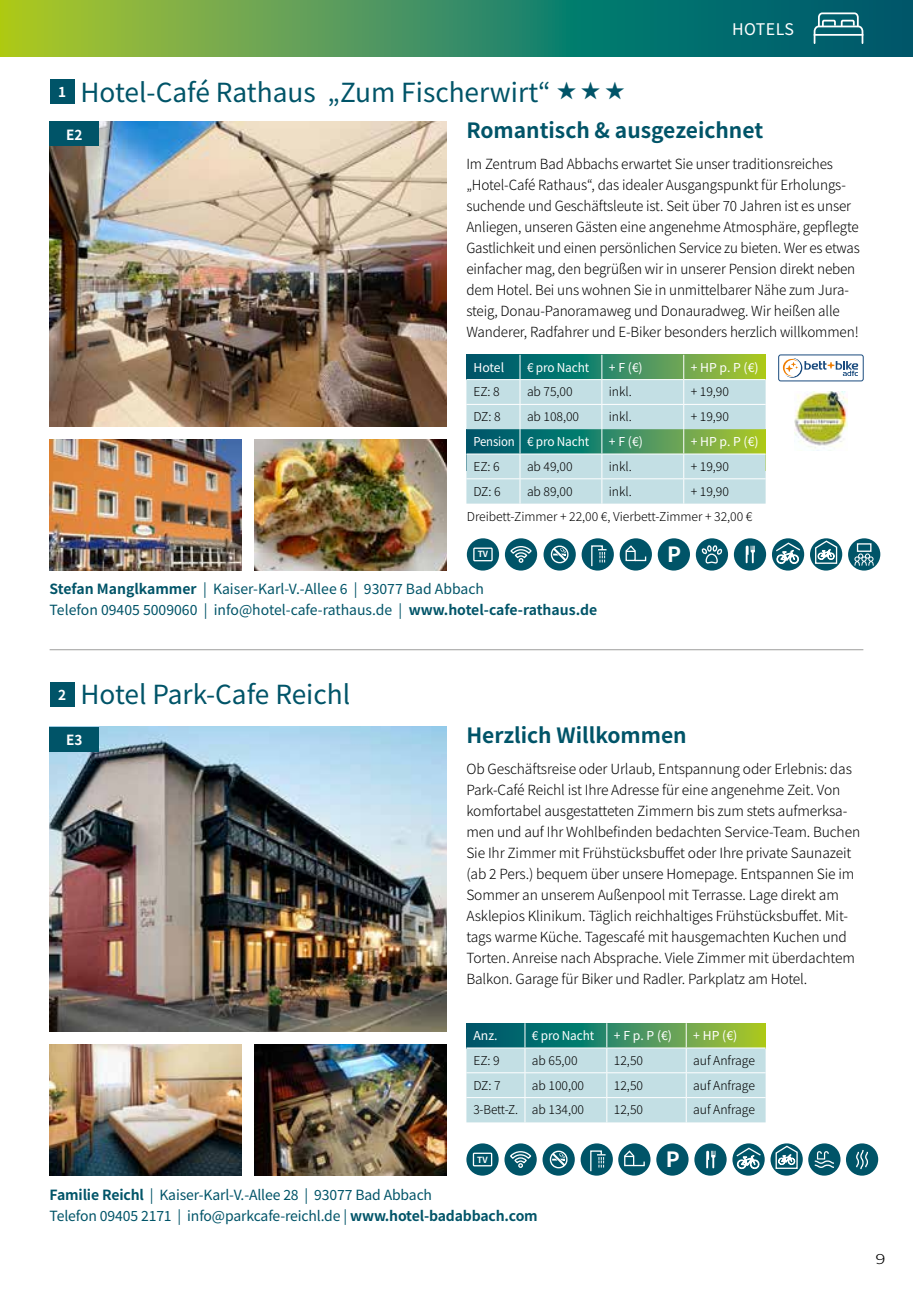
<style>
.page{position:relative;width:913px;height:1290px;background:#fff}
.page>*{position:absolute;margin:0;border:0;box-sizing:border-box;transform-origin:0 0}
.t1{font:26.25px "Noto Sans JP";color:#005468}
.t2{font:700 21px "Noto Sans JP";color:#005468}
.t3{font:700 21px "Noto Sans JP";color:#fff}
.t4{font:15.92px "Noto Sans JP";letter-spacing:.025em;color:#fff}
.t5{font:300 14px/21px "Noto Sans JP";letter-spacing:-.01em;color:#000}
.t6{font:14px/21px "Noto Sans JP";letter-spacing:-.01em;color:#005468}
.t7{font:700 14px "Noto Sans JP";color:#fff}
.t8{font:300 14px "Noto Sans JP";letter-spacing:-.01em;color:#000;scale:1.35 1}
.t9{font:300 12.25px/25.2px "Noto Sans JP";letter-spacing:-.005em;color:#000}
.t10{font:12.25px "Noto Sans JP";letter-spacing:-.015em;color:#fff}
.t11{font:12.25px "Noto Sans JP";letter-spacing:-.015em;color:#fff;scale:.93 1}
.t12{font:700 8.4px "Noto Sans JP";color:#fff}
.s1{font-weight:700;font-size:19.6px}
.s2{font-weight:700}
</style>
<div class="page">
<svg style="left:0;top:0;width:913px;height:57px;background:#408f5a"></svg>
<svg style="left:813px;top:12px;width:51px;height:33px;background:#327e88"></svg>
<hr style="left:813px;top:34px;width:50px;height:2px;background:#fff">
<hr style="left:50px;top:649px;width:813px;height:1px;background:#9d9d9c">
<img style="left:50px;top:727px;width:396px;height:305px">
<div style="left:50px;top:681px;width:25px;height:25px;background:#005468"></div>
<img style="left:50px;top:1044px;width:191px;height:131px">
<img style="left:255px;top:1044px;width:191px;height:131px">
<div style="left:50px;top:727px;width:49px;height:24px;background:#005468"></div>
<svg style="left:466px;top:1023px;width:299px;height:99px;background:#a3cbc3"></svg>
<hr style="left:466px;top:1097px;width:59px;height:1px;background:#fff">
<hr style="left:525px;top:1097px;width:82px;height:1px;background:#fff">
<hr style="left:607px;top:1097px;width:79px;height:1px;background:#fff">
<hr style="left:686px;top:1097px;width:79px;height:1px;background:#fff">
<div style="left:466px;top:1143px;width:33px;height:33px;background:#005468;border-radius:50%"></div>
<div style="left:473px;top:1152px;width:19px;height:14px;border:1px solid #fff"></div>
<div style="left:504px;top:1143px;width:33px;height:33px;background:#005468;border-radius:50%"></div>
<svg style="left:510px;top:1151px;width:22px;height:17px"></svg>
<div style="left:542px;top:1143px;width:33px;height:33px;background:#005468;border-radius:50%"></div>
<svg style="left:550px;top:1150px;width:17px;height:18px"></svg>
<div style="left:656px;top:1143px;width:32px;height:33px;background:#005468;border-radius:50%"></div>
<div style="left:618px;top:1143px;width:32px;height:33px;background:#005468;border-radius:50%"></div>
<svg style="left:624px;top:1150px;width:21px;height:17px"></svg>
<svg style="left:732px;top:1143px;width:33px;height:33px"></svg>
<svg style="left:735px;top:1147px;width:27px;height:22px"></svg>
<div style="left:580px;top:1143px;width:33px;height:33px;background:#005468;border-radius:50%"></div>
<svg style="left:590px;top:1150px;width:15px;height:22px"></svg>
<div style="left:694px;top:1143px;width:32px;height:33px;background:#005468;border-radius:50%"></div>
<svg style="left:706px;top:1150px;width:9px;height:18px"></svg>
<svg style="left:770px;top:1143px;width:33px;height:33px"></svg>
<svg style="left:775px;top:1145px;width:24px;height:24px"></svg>
<div style="left:808px;top:1143px;width:32px;height:33px;background:#005468;border-radius:50%"></div>
<svg style="left:814px;top:1151px;width:20px;height:17px"></svg>
<div style="left:846px;top:1143px;width:32px;height:33px;background:#005468;border-radius:50%"></div>
<svg style="left:856px;top:1150px;width:12px;height:20px"></svg>
<img style="left:50px;top:122px;width:396px;height:305px">
<div style="left:50px;top:79px;width:25px;height:25px;background:#005468"></div>
<img style="left:50px;top:439px;width:191px;height:131px">
<img style="left:255px;top:439px;width:192px;height:131px">
<div style="left:50px;top:122px;width:49px;height:24px;background:#005468"></div>
<svg style="left:466px;top:355px;width:299px;height:149px;background:#9ac5b9"></svg>
<img style="left:795px;top:392px;width:52px;height:56px">
<div style="left:467px;top:538px;width:32px;height:33px;background:#005468;border-radius:50%"></div>
<div style="left:473px;top:547px;width:20px;height:14px;border:1px solid #fff"></div>
<div style="left:505px;top:538px;width:32px;height:33px;background:#005468;border-radius:50%"></div>
<svg style="left:510px;top:546px;width:22px;height:17px"></svg>
<div style="left:543px;top:538px;width:33px;height:33px;background:#005468;border-radius:50%"></div>
<svg style="left:551px;top:545px;width:17px;height:18px"></svg>
<div style="left:581px;top:538px;width:33px;height:33px;background:#005468;border-radius:50%"></div>
<svg style="left:591px;top:545px;width:15px;height:22px"></svg>
<div style="left:848px;top:538px;width:32px;height:33px;background:#005468;border-radius:50%"></div>
<div style="left:857px;top:543px;width:14px;height:9px;border:1px solid #fff"></div>
<svg style="left:854px;top:553px;width:20px;height:13px"></svg>
<div style="left:772px;top:538px;width:32px;height:33px;background:#005468;border-radius:50%"></div>
<svg style="left:774px;top:542px;width:27px;height:22px"></svg>
<div style="left:658px;top:538px;width:32px;height:33px;background:#005468;border-radius:50%"></div>
<div style="left:696px;top:538px;width:32px;height:33px;background:#005468;border-radius:50%"></div>
<svg style="left:701px;top:545px;width:22px;height:19px"></svg>
<div style="left:734px;top:538px;width:32px;height:33px;background:#005468;border-radius:50%"></div>
<svg style="left:746px;top:545px;width:9px;height:19px"></svg>
<div style="left:620px;top:538px;width:32px;height:33px;background:#005468;border-radius:50%"></div>
<svg style="left:625px;top:545px;width:22px;height:17px"></svg>
<div style="left:810px;top:538px;width:32px;height:33px;background:#005468;border-radius:50%"></div>
<svg style="left:814px;top:540px;width:24px;height:24px"></svg>
<svg style="left:778px;top:355px;width:85px;height:26px"></svg>
<div style="left:778px;top:355px;width:85px;height:26px;border:1px solid #1a4b7e;border-radius:2px"></div>
<h1 class="t1" style="left:58px;top:77px;width:568px"><sup>1</sup> Hotel-Café Rathaus „Zum Fischerwirt“ <span class="s1">★ ★ ★</span></h1>
<p class="t4" style="left:732px;top:20px;width:63px">HOTELS</p>
<p class="t7" style="left:66px;top:127px;width:18px">E2</p>
<h2 class="t2" style="left:466px;top:119px;width:298px">Romantisch &amp; ausgezeichnet</h2>
<p class="t5" style="left:466px;top:154px;width:395px">Im Zentrum Bad Abbachs erwartet Sie unser traditionsreiches „Hotel-Café Rathaus“, das idealer Ausgangspunkt für Erholungs&shy;suchende und Geschäftsleute ist. Seit über 70 Jahren ist es unser Anliegen, unseren Gästen eine angenehme Atmosphäre, gepflegte Gastlichkeit und einen persönlichen Service zu bieten. Wer es etwas einfacher mag, den begrüßen wir in unserer Pension direkt neben dem Hotel. Bei uns wohnen Sie in unmittelbarer Nähe zum Jura&shy;steig, Donau-Panoramaweg und Donauradweg. Wir heißen alle Wanderer, Radfahrer und E-Biker besonders herzlich willkommen!</p>
<p class="t10" style="left:473px;top:360px;width:32px">Hotel</p>
<p class="t10" style="left:527px;top:360px;width:64px">€ pro Nacht</p>
<p class="t10" style="left:609px;top:360px;width:35px">+ F (€)</p>
<p class="t10" style="left:691px;top:360px;width:69px">+ HP p. P (€)</p>
<p class="t9" style="left:473px;top:379px;width:28px">EZ: 8</p>
<p class="t9" style="left:527px;top:379px;width:47px">ab 75,00</p>
<p class="t9" style="left:609px;top:379px;width:24px">inkl.</p>
<p class="t9" style="left:691px;top:379px;width:40px">+ 19,90</p>
<p class="t9" style="left:473px;top:404px;width:29px">DZ: 8</p>
<p class="t9" style="left:527px;top:404px;width:54px">ab 108,00</p>
<p class="t9" style="left:609px;top:404px;width:24px">inkl.</p>
<p class="t9" style="left:691px;top:404px;width:40px">+ 19,90</p>
<p class="t11" style="left:473px;top:434px;width:126px">Pension € pro Nacht</p>
<p class="t10" style="left:609px;top:434px;width:36px">+ F (€)</p>
<p class="t10" style="left:691px;top:434px;width:69px">+ HP p. P (€)</p>
<p class="t9" style="left:473px;top:454px;width:28px">EZ: 6</p>
<p class="t9" style="left:527px;top:454px;width:47px">ab 49,00</p>
<p class="t9" style="left:609px;top:454px;width:24px">inkl.</p>
<p class="t9" style="left:691px;top:454px;width:40px">+ 19,90</p>
<p class="t9" style="left:473px;top:479px;width:29px">DZ: 6</p>
<p class="t9" style="left:527px;top:479px;width:47px">ab 89,00</p>
<p class="t9" style="left:609px;top:479px;width:24px">inkl.</p>
<p class="t9" style="left:467px;top:479px;width:287px;text-indent:224px">+ 19,90<br>Dreibett-Zimmer + 22,00 €, Vierbett-Zimmer + 32,00 €</p>
<p class="t12" style="left:478px;top:550px;width:12px">TV</p>
<h2 class="t3" style="left:667px;top:543px;width:16px">P</h2>
<p class="t6" style="left:50px;top:579px;width:549px"><span class="s2">Stefan Manglkammer</span> | Kaiser-Karl-V.-Allee 6 | 93077 Bad Abbach<br>Telefon 09405 5009060 | info@hotel-cafe-rathaus.de | <span class="s2">www.hotel-cafe-rathaus.de</span></p>
<h1 class="t1" style="left:58px;top:680px;width:294px"><sup>2</sup> Hotel Park-Cafe Reichl</h1>
<p class="t7" style="left:66px;top:731px;width:18px">E3</p>
<h2 class="t2" style="left:466px;top:724px;width:222px">Herzlich Willkommen</h2>
<p class="t5" style="left:466px;top:759px;width:395px">Ob Geschäftsreise oder Urlaub, Entspannung oder Erlebnis: das Park-Café Reichl ist Ihre Adresse für eine angenehme Zeit. Von komfortabel ausgestatteten Zimmern bis zum stets aufmerksa&shy;men und auf Ihr Wohlbefinden bedachten Service-Team. Buchen Sie Ihr Zimmer mit Frühstücksbuffet oder Ihre private Saunazeit (ab 2 Pers.) bequem über unsere Homepage. Entspannen Sie im Sommer an unserem Außenpool mit Terrasse. Lage direkt am Asklepios Klinikum. Täglich reichhaltiges Frühstücksbuffet. Mit&shy;tags warme Küche. Tagescafé mit hausgemachten Kuchen und Torten. Anreise nach Absprache. Viele Zimmer mit überdachtem Balkon. Garage für Biker und Radler. Parkplatz am Hotel.</p>
<p class="t10" style="left:473px;top:1028px;width:26px">Anz.</p>
<p class="t10" style="left:532px;top:1028px;width:64px">€ pro Nacht</p>
<p class="t10" style="left:614px;top:1028px;width:60px">+ F p. P (€)</p>
<p class="t10" style="left:693px;top:1028px;width:46px">+ HP (€)</p>
<p class="t9" style="left:473px;top:1048px;width:28px">EZ: 9</p>
<p class="t9" style="left:532px;top:1048px;width:47px">ab 65,00</p>
<p class="t9" style="left:614px;top:1048px;width:31px">12,50</p>
<p class="t9" style="left:693px;top:1048px;width:63px">auf Anfrage</p>
<p class="t9" style="left:473px;top:1073px;width:29px">DZ: 7</p>
<p class="t9" style="left:532px;top:1073px;width:54px">ab 100,00</p>
<p class="t9" style="left:614px;top:1073px;width:31px">12,50</p>
<p class="t9" style="left:693px;top:1073px;width:63px">auf Anfrage</p>
<p class="t9" style="left:473px;top:1097px;width:112px">3-Bett-Z. ab 134,00</p>
<p class="t9" style="left:614px;top:1097px;width:31px">12,50</p>
<p class="t9" style="left:693px;top:1097px;width:63px">auf Anfrage</p>
<p class="t12" style="left:477px;top:1155px;width:12px">TV</p>
<h2 class="t3" style="left:666px;top:1148px;width:16px">P</h2>
<p class="t6" style="left:50px;top:1184px;width:490px"><span class="s2">Familie Reichl</span> | Kaiser-Karl-V.-Allee 28 | 93077 Bad Abbach<br>Telefon 09405 2171 | info@parkcafe-reichl.de | <span class="s2">www.hotel-badabbach.com</span></p>
<p class="t8" style="left:875px;top:1251px;width:9px">9</p>
</div>
